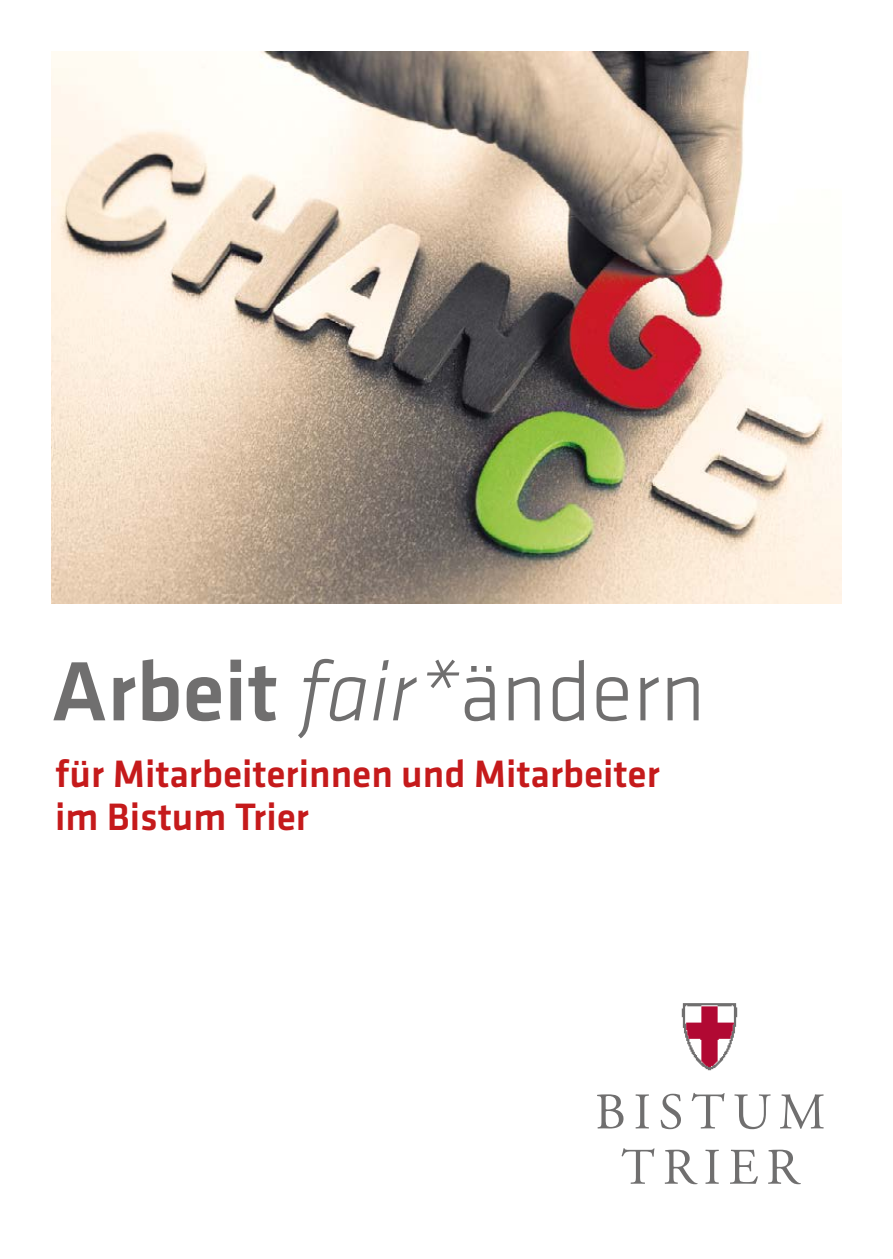
<style>
.page{position:relative;width:893px;height:1259px;background:#fff}
.page>*{position:absolute;margin:0;border:0;box-sizing:border-box;transform-origin:0 0}
._12_bold{font:500 87px "Klavika Basic";color:#706f6f}
.t1{font:51.3px "Adobe Garamond";letter-spacing:.15em;color:#706f6f}
.copy_klavika_10{font:500 39.6px "Klavika Basic";color:#c51a1b}
.s1{font-weight:300;font-style:italic}
.s2{font-weight:300}
</style>
<div class="page">
<img style="left:681px;top:1003px;width:57px;height:68px">
<img style="left:51px;top:51px;width:791px;height:553px">
<p class="_12_bold" style="left:51px;top:632px;width:656px">Arbeit <span class="s1">fair*</span><span class="s2">ändern</span></p>
<p class="copy_klavika_10" style="left:55px;top:747px;width:606px">für Mitarbeiterinnen und Mitarbeiter</p>
<p class="copy_klavika_10" style="left:55px;top:790px;width:255px">im Bistum Trier</p>
<p class="t1" style="left:595px;top:1084px;width:232px">BISTUM</p>
<p class="t1" style="left:621px;top:1140px;width:179px">TRIER</p>
</div>
